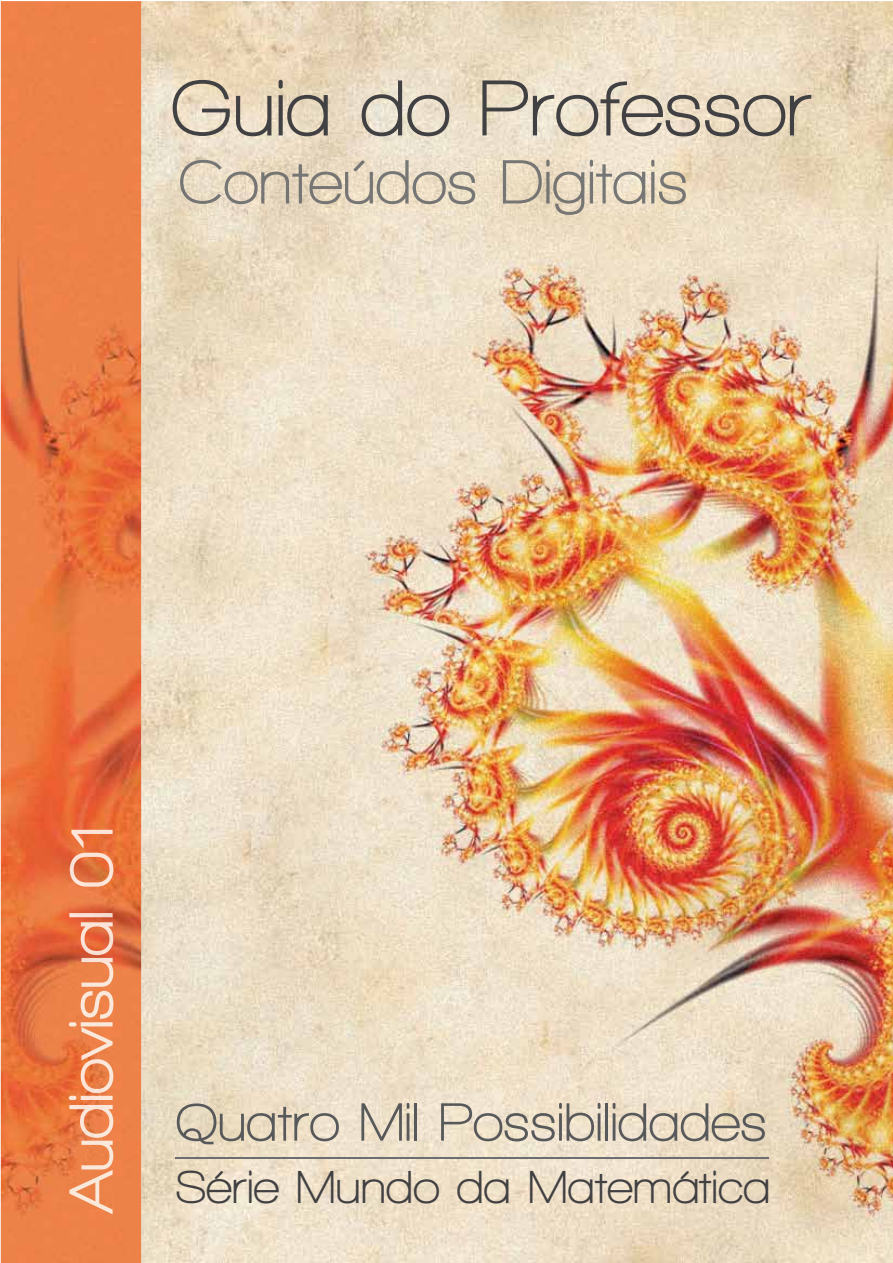
<style>
.page{position:relative;width:893px;height:1263px;background:#fff}
.page>*{position:absolute;margin:0;border:0;box-sizing:border-box;transform-origin:0 0}
.t1{font:700 81px "Walkway";color:#414042}
.t2{font:700 55.2px "Walkway";color:#58595b}
.t3{font:700 47.4px "Walkway";color:#414042}
</style>
<div class="page">
<img style="left:1px;top:1px;width:892px;height:1262px">
<img style="left:180px;top:204px;width:506px;height:11px">
<img style="left:180px;top:160px;width:506px;height:44px">
<hr style="left:176px;top:1157px;width:593px;height:1px;background:#6d6e71">
<img style="left:69px;top:1138px;width:44px;height:76px">
<img style="left:69px;top:830px;width:44px;height:308px">
<h1 class="t1" style="left:171px;top:65px;width:642px">Guia do Professor</h1>
<p class="t2" style="left:176px;top:1092px;width:593px">Quatro Mil Possibilidades</p>
<p class="t3" style="left:176px;top:1162px;width:596px">Série Mundo da Matemática</p>
</div>
